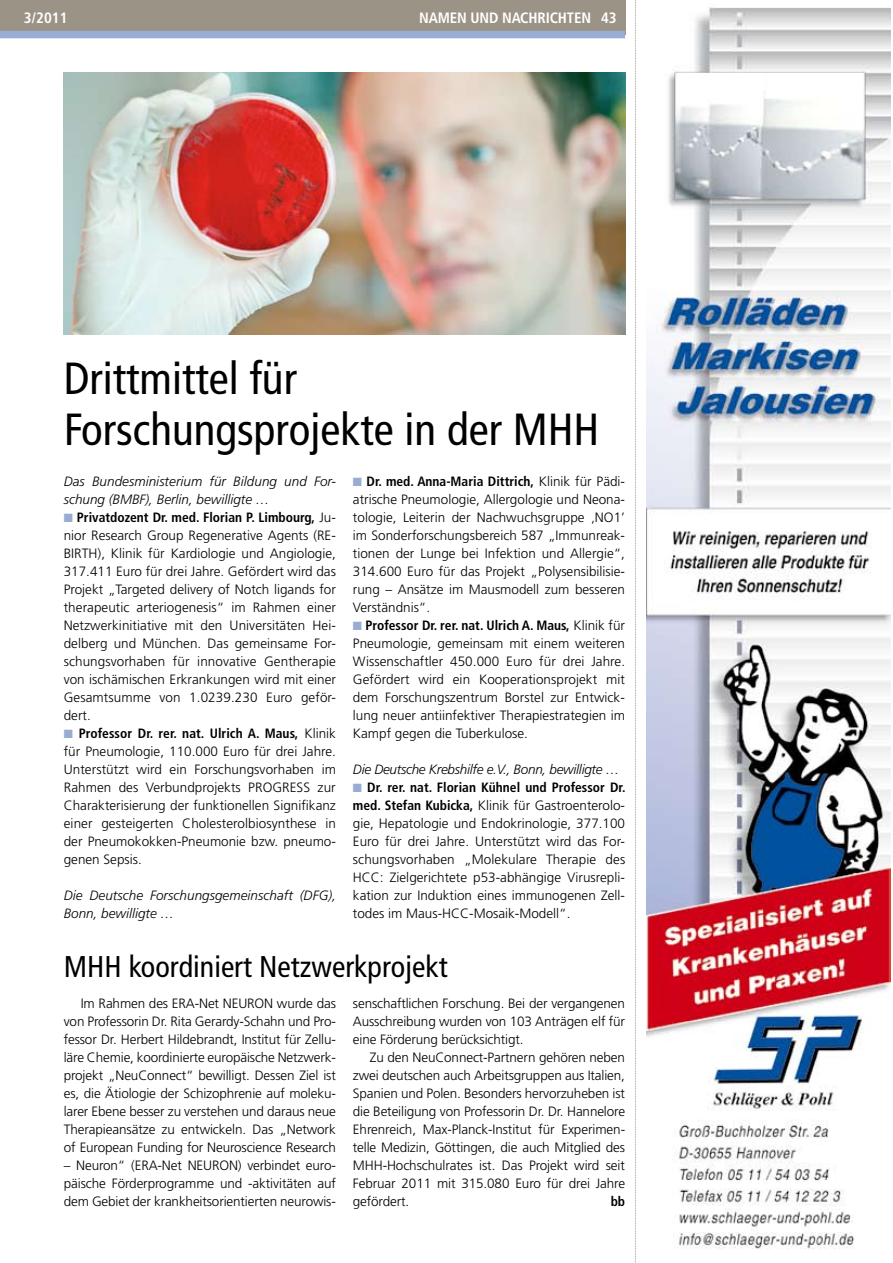
<style>
.page{position:relative;width:893px;height:1263px;background:#fff}
.page>*{position:absolute;margin:0;border:0;box-sizing:border-box;transform-origin:0 0}
.t1{font:condensed 45px/51px "Frutiger";color:#000}
.t2{font:condensed 30px "Frutiger";color:#000}
.t3{font:700 condensed 15px "Frutiger";letter-spacing:-.01em;color:#fff}
.t4{font:300 13.5px/18px "Frutiger";color:#000;text-align:justify}
.t5{font:italic 300 13.5px/18px "Frutiger";color:#000}
.t6{font:italic 300 13.5px "Frutiger";letter-spacing:-.02em;color:#000}
.t7{font:700 condensed 13.5px "Frutiger";color:#000}
.s1{color:#99acd4}
.s2{font-weight:700;font-stretch:condensed}
</style>
<div class="page">
<div style="left:0;top:0;width:625px;height:34px;background:#9b9386"></div>
<div style="left:0;top:31px;width:625px;height:7px;background:#99acd4"></div>
<img style="left:646px;top:7px;width:244px;height:1242px">
<svg style="left:635px;top:0;width:1px;height:1263px"></svg>
<img style="left:64px;top:72px;width:561px;height:262px">
<p class="t3" style="left:24px;top:9px;width:45px">3/2011</p>
<p class="t3" style="left:419px;top:9px;width:62px">Namen und</p>
<p class="t3" style="left:502px;top:9px;width:116px">Nachrichten 43</p>
<h1 class="t1" style="left:64px;top:353px;width:537px">Drittmittel für<br>Forschungsprojekte in der MHH</h1>
<p class="t5" style="left:64px;top:472px;width:274px">Das Bundesministerium für Bildung und For&shy;schung (BMBF), Berlin, bewilligte …</p>
<p class="t4" style="left:64px;top:508px;width:274px"><span class="s1">■</span> <span class="s2">Privatdozent Dr. med. Florian P. Limbourg,</span> Ju&shy;nior Research Group Regenerative Agents (RE-BIRTH), Klinik für Kardiologie und Angiologie, 317.411 Euro für drei Jahre. Gefördert wird das Projekt „Targeted delivery of Notch ligands for therapeutic arteriogenesis“ im Rahmen einer Netzwerkinitiative mit den Universitäten Hei&shy;delberg und München. Das gemeinsame For&shy;schungsvorhaben für innovative Gentherapie von ischämischen Erkrankungen wird mit einer Gesamtsumme von 1.0239.230 Euro geför&shy;dert.</p>
<p class="t4" style="left:64px;top:724px;width:274px"><span class="s1">■</span> <span class="s2">Professor Dr. rer. nat. Ulrich A. Maus,</span> Klinik für Pneumologie, 110.000 Euro für drei Jahre.<br>Unterstützt wird ein Forschungsvorhaben im Rahmen des Verbundprojekts PROGRESS zur Charakterisierung der funktionellen Signifikanz einer gesteigerten Cholesterolbiosynthese in der Pneumokokken-Pneumonie bzw. pneumo&shy;genen Sepsis.</p>
<p class="t5" style="left:64px;top:886px;width:274px">Die Deutsche Forschungsgemeinschaft (DFG),<br>Bonn, bewilligte …</p>
<p class="t4" style="left:353px;top:472px;width:274px"><span class="s1">■</span> <span class="s2">Dr. med. Anna-Maria Dittrich,</span> Klinik für Pädi&shy;atrische Pneumologie, Allergologie und Neona&shy;tologie, Leiterin der Nachwuchsgruppe ‚NO1’ im Sonderforschungsbereich 587 „Immunreak&shy;tionen der Lunge bei Infektion und Allergie“, 314.600 Euro für das Projekt „Polysensibilisie&shy;rung – Ansätze im Mausmodell zum besseren Verständnis“.</p>
<p class="t4" style="left:353px;top:616px;width:274px"><span class="s1">■</span> <span class="s2">Professor Dr. rer. nat. Ulrich A. Maus,</span> Klinik für Pneumologie, gemeinsam mit einem weiteren Wissenschaftler 450.000 Euro für drei Jahre.<br>Gefördert wird ein Kooperationsprojekt mit dem Forschungszentrum Borstel zur Entwick&shy;lung neuer antiinfektiver Therapiestrategien im Kampf gegen die Tuberkulose.</p>
<p class="t6" style="left:353px;top:762px;width:268px">Die Deutsche Krebshilfe e.V., Bonn, bewilligte …</p>
<p class="t4" style="left:353px;top:778px;width:274px"><span class="s1">■</span> <span class="s2">Dr. rer. nat. Florian Kühnel und Professor Dr. med. Stefan Kubicka,</span> Klinik für Gastroenterolo&shy;gie, Hepatologie und Endokrinologie, 377.100<br>Euro für drei Jahre. Unterstützt wird das For&shy;schungsvorhaben „Molekulare Therapie des HCC: Zielgerichtete p53-abhängige Virusrepli&shy;kation zur Induktion eines immunogenen Zell&shy;todes im Maus-HCC-Mosaik-Modell“.</p>
<h2 class="t2" style="left:64px;top:949px;width:385px">MHH koordiniert Netzwerkprojekt</h2>
<p class="t4" style="left:64px;top:994px;width:274px;text-indent:17px">Im Rahmen des ERA-Net NEURON wurde das von Professorin Dr. Rita Gerardy-Schahn und Pro&shy;fessor Dr. Herbert Hildebrandt, Institut für Zellu&shy;läre Chemie, koordinierte europäische Netzwerk&shy;projekt „NeuConnect“ bewilligt. Dessen Ziel ist es, die Ätiologie der Schizophrenie auf moleku&shy;larer Ebene besser zu verstehen und daraus neue Therapieansätze zu entwickeln. Das „Network of European Funding for Neuroscience Research</p>
<p class="t4" style="left:64px;top:1156px;width:274px">– Neuron“ (ERA-Net NEURON) verbindet euro&shy;päische Förderprogramme und -aktivitäten auf dem Gebiet der krankheitsorientierten neurowis-</p>
<p class="t4" style="left:353px;top:994px;width:274px">senschaftlichen Forschung. Bei der vergangenen Ausschreibung wurden von 103 Anträgen elf für eine Förderung berücksichtigt.</p>
<p class="t4" style="left:353px;top:1048px;width:274px;text-indent:17px">Zu den NeuConnect-Partnern gehören neben zwei deutschen auch Arbeitsgruppen aus Italien, Spanien und Polen. Besonders hervorzuheben ist die Beteiligung von Professorin Dr. Dr. Hannelore Ehrenreich, Max-Planck-Institut für Experimen&shy;telle Medizin, Göttingen, die auch Mitglied des MHH-Hochschulrates ist. Das Projekt wird seit Februar 2011 mit 315.080 Euro für drei Jahre gefördert.</p>
<p class="t7" style="left:611px;top:1193px;width:16px">bb</p>
</div>
